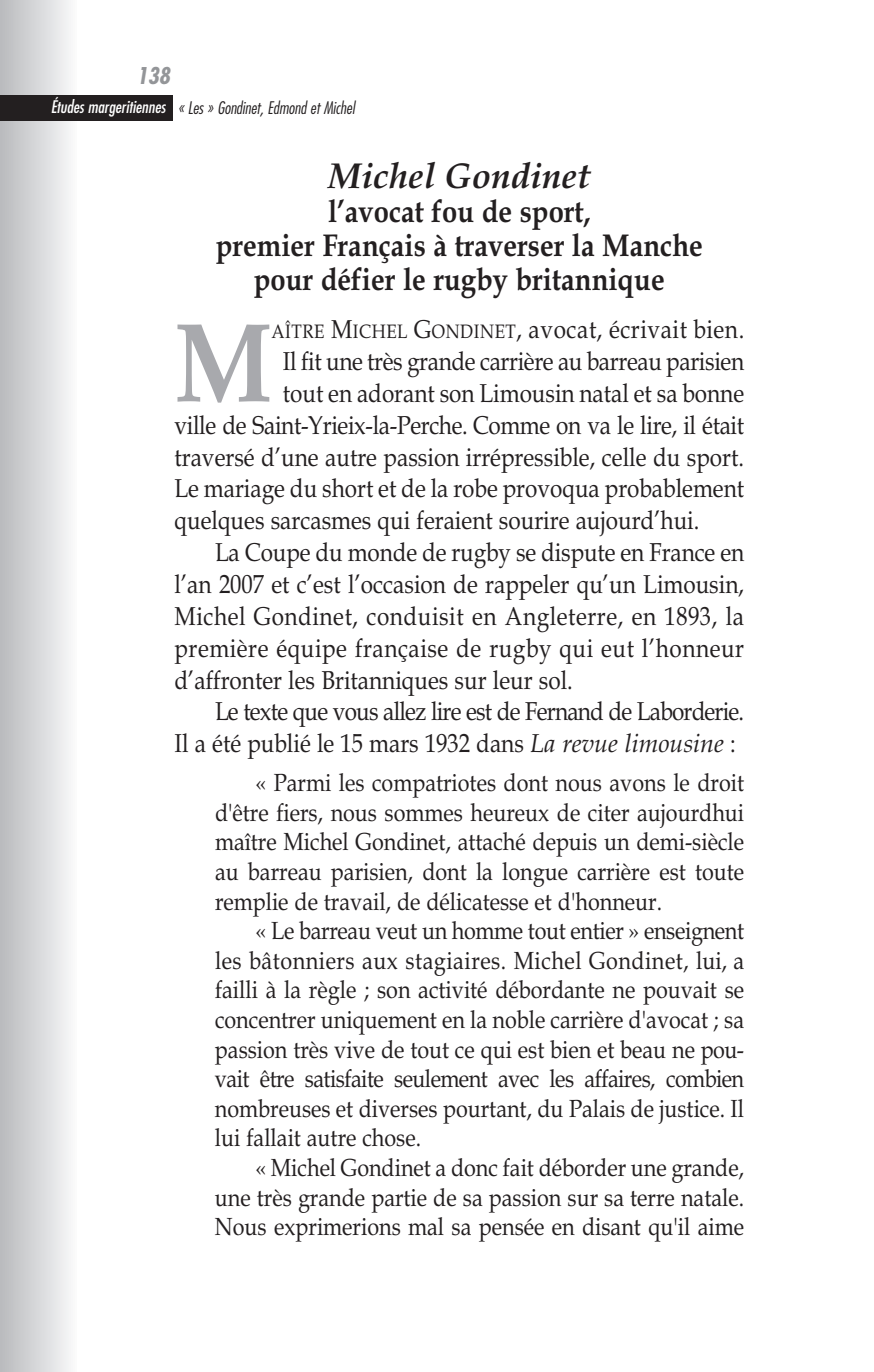
<style>
.page{position:relative;width:874px;height:1372px;background:#fff}
.page>*{position:absolute;margin:0;border:0;box-sizing:border-box;transform-origin:0 0}
.t1{font:700 112.5px "Book Antiqua";color:#a8a9ad;scale:.87 1}
.t2{font:italic 700 36px "Book Antiqua";color:#231f20}
.t3{font:700 31.5px/34px "Book Antiqua";color:#231f20;text-align:center;scale:.87 1}
.t4{font:25.88px "Book Antiqua";color:#231f20;scale:.87 1}
.t5{font:25.88px "Book Antiqua";letter-spacing:.025em;color:#231f20;scale:.87 1}
.t6{font:25.88px "Book Antiqua";letter-spacing:-.035em;color:#231f20;scale:.87 1}
.t7{font:24.75px/29.5px "Book Antiqua";color:#231f20;text-align:justify;scale:.87 1}
.t8{font:italic 700 condensed 22.5px "Futura";color:#939598}
.t9{font:italic 300 condensed 16.88px "Futura";color:#231f20}
.s1{font-weight:400;color:#fff}
.s2{font-size:19.35px}
.s3{font-style:italic}
</style>
<div class="page">
<div style="left:0;top:0;width:77px;height:1371px;background:linear-gradient(to right,#b8babc,#f9fafb)"></div>
<div style="left:0;top:96px;width:172px;height:25px;background:#231f20"></div>
<p class="t8" style="left:137px;top:66px;width:35px">138</p>
<p class="t9" style="left:51px;top:100px;width:305px"><span class="s1">Études margeritiennes</span> « Les » Gondinet, Edmond et Michel</p>
<h2 class="t2" style="left:328px;top:154px;width:263px">Michel Gondinet</h2>
<p class="t3" style="left:216px;top:194px;width:561px">l’avocat fou de sport,<br>premier Français à traverser la Manche pour défier le rugby britannique</p>
<h1 class="t1" style="left:174px;top:296px;width:114px">M</h1>
<p class="t5" style="left:271px;top:314px;width:545px"><span class="s2">AÎTRE</span> M<span class="s2">ICHEL</span> G<span class="s2">ONDINET</span>, avocat, écrivait bien.</p>
<p class="t4" style="left:283px;top:346px;width:531px">Il fit une très grande carrière au barreau parisien</p>
<p class="t4" style="left:283px;top:378px;width:531px">tout en adorant son Limousin natal et sa bonne</p>
<p class="t4" style="left:174px;top:409px;width:656px">ville de Saint-Yrieix-la-Perche. Comme on va le lire, il était</p>
<p class="t4" style="left:174px;top:441px;width:656px">traversé d’une autre passion irrépressible, celle du sport.</p>
<p class="t4" style="left:174px;top:473px;width:656px">Le mariage du short et de la robe provoqua probablement</p>
<p class="t4" style="left:174px;top:505px;width:605px">quelques sarcasmes qui feraient sourire aujourd’hui.</p>
<p class="t4" style="left:215px;top:537px;width:610px">La Coupe du monde de rugby se dispute en France en</p>
<p class="t4" style="left:174px;top:569px;width:656px">l’an 2007 et c’est l’occasion de rappeler qu’un Limousin,</p>
<p class="t5" style="left:174px;top:600px;width:656px">Michel Gondinet, conduisit en Angleterre, en 1893, la</p>
<p class="t5" style="left:174px;top:632px;width:656px">première équipe française de rugby qui eut l’honneur</p>
<p class="t4" style="left:174px;top:664px;width:459px">d’affronter les Britanniques sur leur sol.</p>
<p class="t6" style="left:215px;top:696px;width:610px">Le texte que vous allez lire est de Fernand de Laborderie.</p>
<p class="t4" style="left:174px;top:728px;width:646px">Il a été publié le 15 mars 1932 dans <span class="s3">La revue limousine</span> :</p>
<p class="t7" style="left:215px;top:767px;width:610px;text-indent:41px">« Parmi les compatriotes dont nous avons le droit d'être fiers, nous sommes heureux de citer aujourdhui maître Michel Gondinet, attaché depuis un demi-siècle au barreau parisien, dont la longue carrière est toute remplie de travail, de délicatesse et d'honneur.</p>
<p class="t7" style="left:215px;top:915px;width:610px;text-indent:41px">« Le barreau veut un homme tout entier » enseignent les bâtonniers aux stagiaires. Michel Gondinet, lui, a failli à la règle ; son activité débordante ne pouvait se concentrer uniquement en la noble carrière d'avocat ; sa passion très vive de tout ce qui est bien et beau ne pou&shy;vait être satisfaite seulement avec les affaires, combien nombreuses et diverses pourtant, du Palais de justice. Il lui fallait autre chose.</p>
<p class="t7" style="left:215px;top:1152px;width:610px;text-indent:40px">« Michel Gondinet a donc fait déborder une grande, une très grande partie de sa passion sur sa terre natale.<br>Nous exprimerions mal sa pensée en disant qu'il aime</p>
</div>
